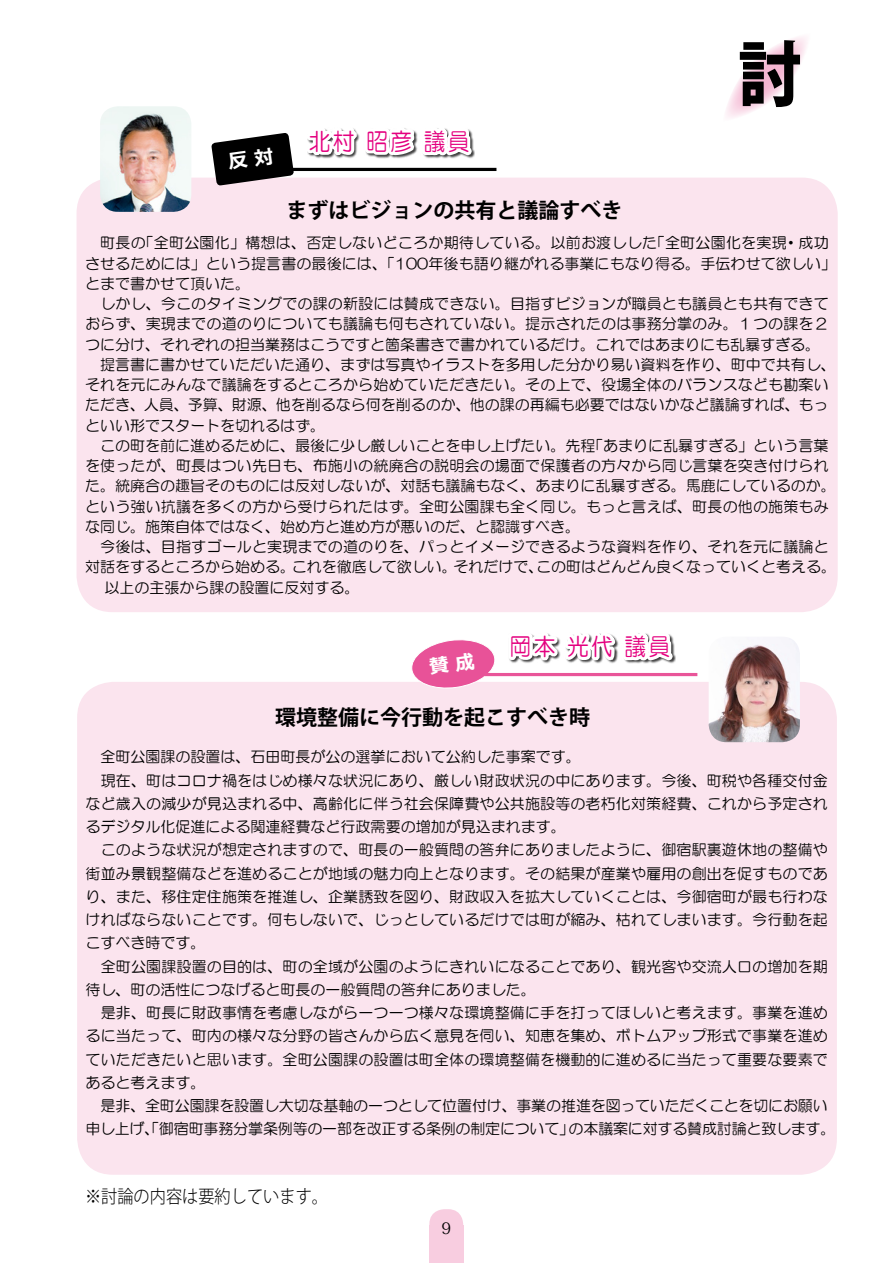
<style>
.page{position:relative;width:893px;height:1263px;background:#fff}
.page>*{position:absolute;margin:0;border:0;box-sizing:border-box;transform-origin:0 0}
.t1{font:800 70.5px "Koz Go Pro";color:#000;scale:.9 1}
.t2{font:24px "HG Maru Gothic MPRO";letter-spacing:.1em;color:#e4007f;scale:.91 1}
.t3{font:700 21px "Koz Go Pro";color:#000}
.t4{font:300 18px "Koz Go Pro";color:#000;scale:.9 1}
.t5{font:15.9px "Koz Min Pro";color:#000}
.t6{font:15px/20.2px "HG Maru Gothic MPRO";letter-spacing:.01em;color:#000}
.t7{font:15px "HG Maru Gothic MPRO";letter-spacing:-.01em;color:#000}
</style>
<div class="page">
<div style="left:429px;top:1209px;width:34px;height:43px;background:#f8cde0;border-radius:15px"></div>
<div style="left:429px;top:1225px;width:34px;height:38px;background:#f8cde0"></div>
<svg style="left:726px;top:37px;width:81px;height:81px"></svg>
<div style="left:77px;top:682px;width:760px;height:493px;background:#fbe4ee;border-radius:36px"></div>
<img style="left:709px;top:638px;width:91px;height:104px">
<svg style="left:503px;top:633px;width:195px;height:44px"></svg>
<hr style="left:484px;top:673px;width:213px;height:3px;background:#e95599">
<div style="left:77px;top:178px;width:761px;height:434px;background:#fbe4ee;border-radius:36px"></div>
<img style="left:100px;top:106px;width:91px;height:106px">
<svg style="left:307px;top:128px;width:168px;height:31px"></svg>
<hr style="left:286px;top:168px;width:210px;height:3px;background:#000">
<svg style="left:411px;top:639px;width:85px;height:50px"></svg>
<svg style="left:211px;top:133px;width:83px;height:53px"></svg>
<h2 class="t2" style="left:309px;top:129px;width:52px">北村</h2>
<h2 class="t2" style="left:366px;top:129px;width:52px">昭彦</h2>
<h2 class="t2" style="left:424px;top:129px;width:52px">議員</h2>
<h3 class="t3" style="left:286px;top:196px;width:338px">まずはビジョンの共有と議論すべき</h3>
<h1 class="t1" style="left:738px;top:29px;width:142px">討　</h1>
<p class="t6" style="left:139px;top:233px;width:520px">「全町公園化」構想は、否定しないどころか期待している。以前お渡しした</p>
<p class="t6" style="left:650px;top:233px;width:139px">「全町公園化を実現</p>
<p class="t6" style="left:783px;top:233px;width:47px">・成功</p>
<p class="t6" style="left:85px;top:233px;width:62px">　町長の</p>
<p class="t6" style="left:85px;top:253px;width:753px">させるためには」という提言書の最後には、「100年後も語り継がれる事業にもなり得る。手伝わせて欲しい「</p>
<p class="t6" style="left:85px;top:273px;width:166px">とまで書かせて頂いた。</p>
<p class="t6" style="left:85px;top:293px;width:745px">　しかし、今このタイミングでの課の新設には賛成できない。目指すビジョンが職員とも議員とも共有できて</p>
<p class="t6" style="left:85px;top:314px;width:745px">おらず、実現までの道のりについても議論も何もされていない。提示されたのは事務分掌のみ。１つの課を２</p>
<p class="t6" style="left:85px;top:334px;width:736px">つに分け、それぞれの担当業務はこうですと箇条書きで書かれているだけ。これではあまりにも乱暴すぎる。</p>
<p class="t6" style="left:85px;top:354px;width:752px">　提言書に書かせていただいた通り、まずは写真やイラストを多用した分かり易い資料を作り、町中で共有し、</p>
<p class="t6" style="left:85px;top:374px;width:745px">それを元にみんなで議論をするところから始めていただきたい。その上で、役場全体のバランスなども勘案い</p>
<p class="t6" style="left:85px;top:395px;width:745px">ただき、人員、予算、財源、他を削るなら何を削るのか、他の課の再編も必要ではないかなど議論すれば、もっ</p>
<p class="t6" style="left:85px;top:415px;width:241px">といい形でスタートを切れるはず。</p>
<p class="t6" style="left:588px;top:435px;width:242px">「あまりに乱暴すぎる」という言葉</p>
<p class="t6" style="left:85px;top:435px;width:512px">　この町を前に進めるために、最後に少し厳しいことを申し上げたい。先程</p>
<p class="t6" style="left:85px;top:455px;width:745px">を使ったが、町長はつい先日も、布施小の統廃合の説明会の場面で保護者の方々から同じ言葉を突き付けられ</p>
<p class="t6" style="left:85px;top:476px;width:752px">た。統廃合の趣旨そのものには反対しないが、対話も議論もなく、あまりに乱暴すぎる。馬鹿にしているのか。</p>
<p class="t6" style="left:85px;top:496px;width:745px">という強い抗議を多くの方から受けられたはず。全町公園課も全く同じ。もっと言えば、町長の他の施策もみ</p>
<p class="t6" style="left:85px;top:516px;width:496px">な同じ。施策自体ではなく、始め方と進め方が悪いのだ、と認識すべき。</p>
<p class="t6" style="left:85px;top:536px;width:745px">　今後は、目指すゴールと実現までの道のりを、パっとイメージできるような資料を作り、それを元に議論と</p>
<p class="t6" style="left:536px;top:557px;width:301px">この町はどんどん良くなっていくと考える。</p>
<p class="t6" style="left:454px;top:557px;width:92px">それだけで、</p>
<p class="t6" style="left:292px;top:557px;width:167px">これを徹底して欲しい。</p>
<p class="t6" style="left:90px;top:557px;width:271px;text-indent:-4px">対話をするところから始める。<br>　以上の主張から課の設置に反対する。</p>
<h2 class="t2" style="left:510px;top:634px;width:52px">岡本</h2>
<h2 class="t2" style="left:567px;top:634px;width:52px">光代</h2>
<h2 class="t2" style="left:625px;top:634px;width:52px">議員</h2>
<h3 class="t3" style="left:275px;top:704px;width:316px">環境整備に今行動を起こすべき時</h3>
<p class="t6" style="left:86px;top:747px;width:497px">　全町公園課の設置は、石田町長が公の選挙において公約した事案です。</p>
<p class="t6" style="left:86px;top:770px;width:744px">　現在、町はコロナ禍をはじめ様々な状況にあり、厳しい財政状況の中にあります。今後、町税や各種交付金</p>
<p class="t6" style="left:86px;top:793px;width:744px">など歳入の減少が見込まれる中、高齢化に伴う社会保障費や公共施設等の老朽化対策経費、これから予定され</p>
<p class="t6" style="left:86px;top:816px;width:482px">るデジタル化促進による関連経費など行政需要の増加が見込まれます。</p>
<p class="t6" style="left:86px;top:840px;width:744px">　このような状況が想定されますので、町長の一般質問の答弁にありましたように、御宿駅裏遊休地の整備や</p>
<p class="t6" style="left:86px;top:863px;width:744px">街並み景観整備などを進めることが地域の魅力向上となります。その結果が産業や雇用の創出を促すものであ</p>
<p class="t6" style="left:86px;top:886px;width:744px">り、また、移住定住施策を推進し、企業誘致を図り、財政収入を拡大していくことは、今御宿町が最も行わな</p>
<p class="t6" style="left:86px;top:909px;width:744px">ければならないことです。何もしないで、じっとしているだけでは町が縮み、枯れてしまいます。今行動を起</p>
<p class="t6" style="left:86px;top:933px;width:122px">こすべき時です。</p>
<p class="t6" style="left:86px;top:956px;width:744px">　全町公園課設置の目的は、町の全域が公園のようにきれいになることであり、観光客や交流人口の増加を期</p>
<p class="t6" style="left:86px;top:979px;width:452px">待し、町の活性につなげると町長の一般質問の答弁にありました。</p>
<p class="t6" style="left:86px;top:1002px;width:744px">　是非、町長に財政事情を考慮しながら一つ一つ様々な環境整備に手を打ってほしいと考えます。事業を進め</p>
<p class="t6" style="left:86px;top:1026px;width:744px">るに当たって、町内の様々な分野の皆さんから広く意見を伺い、知恵を集め、ボトムアップ形式で事業を進め</p>
<p class="t6" style="left:86px;top:1049px;width:744px">ていただきたいと思います。全町公園課の設置は町全体の環境整備を機動的に進めるに当たって重要な要素で</p>
<p class="t6" style="left:86px;top:1072px;width:122px">あると考えます。</p>
<p class="t7" style="left:86px;top:1098px;width:744px">　是非、全町公園課を設置し大切な基軸の一つとして位置付け、事業の推進を図っていただくことを切にお願い</p>
<p class="t7" style="left:569px;top:1121px;width:268px">の本議案に対する賛成討論と致します。</p>
<p class="t7" style="left:85px;top:1121px;width:490px">申し上げ、「御宿町事務分掌条例等の一部を改正する条例の制定について」</p>
<p class="t4" style="left:85px;top:1184px;width:271px">※討論の内容は要約しています。</p>
<p class="t5" style="left:442px;top:1217px;width:11px">9</p>
</div>
